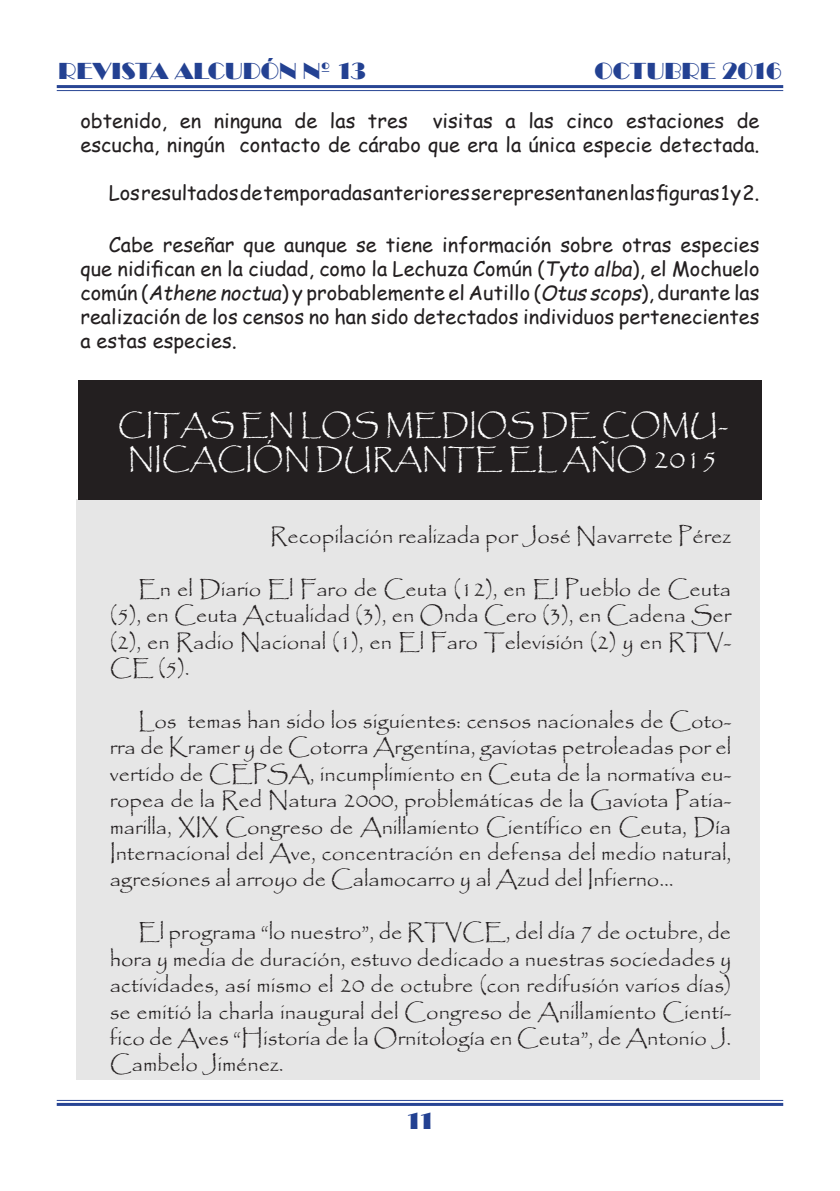
<style>
.page{position:relative;width:840px;height:1191px;background:#fff}
.page>*{position:absolute;margin:0;border:0;box-sizing:border-box;transform-origin:0 0}
.t1{font:28px/33.6px "Papyrus";color:#fff;text-align:center}
.t2{font:24px "Broadway";color:#234192}
.t3{font:22px/26.4px "Papyrus";color:#231f20;text-align:justify}
.t4{font:20px/24px "Comic Sans MS";color:#231f20;text-align:right}
.s1{font-style:italic}
</style>
<div class="page">
<div style="left:76px;top:499px;width:683px;height:580px;background:#e6e6e6"></div>
<div style="left:78px;top:380px;width:683px;height:119px;background:#231f20"></div>
<hr style="left:57px;top:85px;width:725px;height:3px;background:#234192">
<hr style="left:57px;top:90px;width:725px;height:1px;background:#234192">
<hr style="left:57px;top:1100px;width:725px;height:1px;background:#234192">
<hr style="left:57px;top:1103px;width:725px;height:3px;background:#234192">
<p class="t2" style="left:58px;top:57px;width:309px">REVISTA ALCUDÓN Nº 13</p>
<p class="t2" style="left:594px;top:57px;width:188px">OCTUBRE 2016</p>
<p class="t4" style="left:80px;top:108px;width:680px">visitas a las cinco estaciones de<br>escucha, ningún contacto de cárabo que era la única especie detectada.</p>
<p class="t4" style="left:109px;top:180px;width:652px">Los resultados de temporadas anteriores se representan en las figuras 1 y 2.</p>
<p class="t4" style="left:80px;top:232px;width:680px;text-align:justify;text-indent:28px">Cabe reseñar que aunque se tiene información sobre otras especies que nidifican en la ciudad, como la Lechuza Común (<span class="s1">Tyto alba</span>), el Mochuelo común (<span class="s1">Athene noctua</span>) y probablemente el Autillo (<span class="s1">Otus scops</span>), durante las realización de los censos no han sido detectados individuos pertenecientes a estas especies.</p>
<p class="t4" style="left:80px;top:108px;width:328px">obtenido, en ninguna de las tres</p>
<p class="t1" style="left:118px;top:408px;width:611px">CITAS EN LOS MEDIOS DE COMU-<br>NICACIÓN DURANTE EL AÑO 2015</p>
<p class="t3" style="left:270px;top:522px;width:462px">Recopilación realizada por José Navarrete Pérez</p>
<p class="t3" style="left:110px;top:575px;width:622px;text-indent:28px">En el Diario El Faro de Ceuta (12), en El Pueblo de Ceuta (5), en Ceuta Actualidad (3), en Onda Cero (3), en Cadena Ser (2), en Radio Nacional (1), en El Faro Televisión (2) y en RTV-CE (5).</p>
<p class="t3" style="left:110px;top:707px;width:622px;text-indent:28px">Los temas han sido los siguientes: censos nacionales de Coto&shy;rra de Kramer y de Cotorra Argentina, gaviotas petroleadas por el vertido de CEPSA, incumplimiento en Ceuta de la normativa eu&shy;ropea de la Red Natura 2000, problemáticas de la Gaviota Patia&shy;marilla, XIX Congreso de Anillamiento Científico en Ceuta, Día Internacional del Ave, concentración en defensa del medio natural, agresiones al arroyo de Calamocarro y al Azud del Infierno…</p>
<p class="t3" style="left:110px;top:918px;width:622px;text-indent:28px">El programa “lo nuestro”, de RTVCE, del día 7 de octubre, de hora y media de duración, estuvo dedicado a nuestras sociedades y actividades, así mismo el 20 de octubre (con redifusión varios días) se emitió la charla inaugural del Congreso de Anillamiento Cientí&shy;fico de Aves “Historia de la Ornitología en Ceuta”, de Antonio J.<br>Cambelo Jiménez.</p>
<p class="t2" style="left:405px;top:1106px;width:30px">11</p>
</div>
